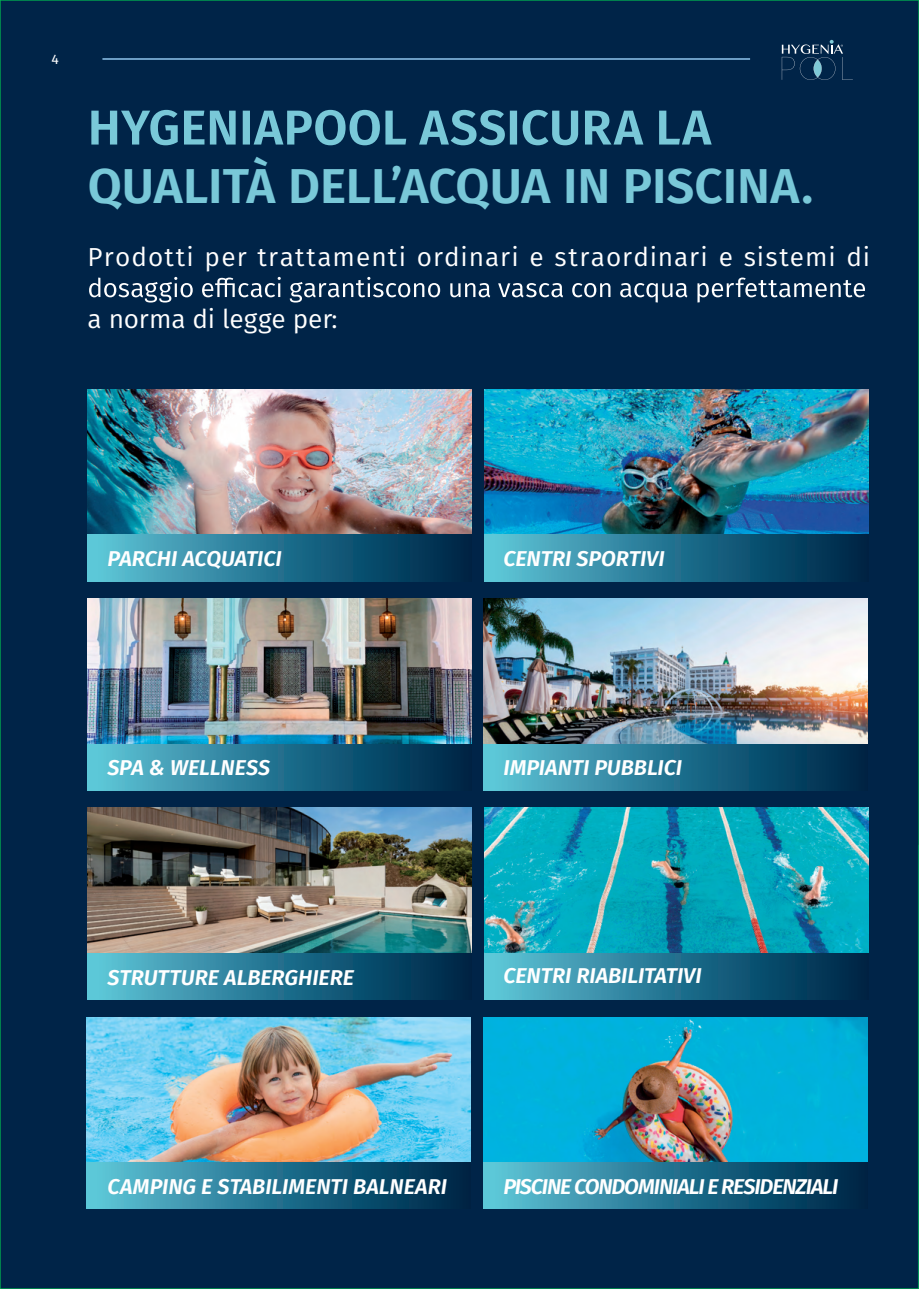
<style>
.page{position:relative;width:919px;height:1289px;background:#fff}
.page>*{position:absolute;margin:0;border:0;box-sizing:border-box;transform-origin:0 0}
.t1{font:600 48.9px "Fira Sans";letter-spacing:-.005em;color:#79c8d8}
.t2{font:25.95px "Fira Sans";letter-spacing:.04em;color:#fff}
.t3{font:25.95px "Fira Sans";letter-spacing:-.005em;color:#fff}
.t4{font:italic 600 21.45px "Fira Sans";letter-spacing:-.005em;color:#fff}
.t5{font:italic 600 21.45px "Fira Sans";letter-spacing:-.05em;color:#fff}
.t6{font:13.8px "Fira Sans";color:#fff}
</style>
<div class="page">
<div style="left:0;top:0;width:918px;height:1288px;background:#002448"></div>
<img style="left:87px;top:390px;width:384px;height:145px">
<img style="left:484px;top:390px;width:384px;height:145px">
<img style="left:87px;top:599px;width:384px;height:145px">
<img style="left:483px;top:599px;width:384px;height:145px">
<img style="left:87px;top:808px;width:384px;height:145px">
<img style="left:484px;top:808px;width:384px;height:145px">
<img style="left:483px;top:1017px;width:384px;height:145px">
<img style="left:86px;top:1017px;width:384px;height:145px">
<div style="left:87px;top:535px;width:384px;height:46px;background:linear-gradient(to right,#5bc5da,#002144)"></div>
<div style="left:87px;top:744px;width:384px;height:46px;background:linear-gradient(to right,#5bc5da,#002144)"></div>
<div style="left:87px;top:953px;width:385px;height:46px;background:linear-gradient(to right,#5bc6da,#002043)"></div>
<div style="left:484px;top:953px;width:384px;height:46px;background:linear-gradient(to right,#5bc5da,#002144)"></div>
<div style="left:483px;top:1162px;width:384px;height:46px;background:linear-gradient(to right,#5bc6da,#002144)"></div>
<div style="left:86px;top:1162px;width:384px;height:46px;background:linear-gradient(to right,#5bc5da,#002144)"></div>
<div style="left:483px;top:744px;width:384px;height:46px;background:linear-gradient(to right,#5bc6da,#002144)"></div>
<div style="left:484px;top:535px;width:384px;height:46px;background:linear-gradient(to right,#5bc5da,#002144)"></div>
<hr style="left:102px;top:58px;width:648px;height:2px;background:#8dc2e9">
<svg style="left:781px;top:40px;width:71px;height:40px"></svg>
<svg style="left:91px;top:110px;width:620px;height:35px"></svg>
<svg style="left:89px;top:277px;width:775px;height:25px"></svg>
<p class="t6" style="left:52px;top:49px;width:9px">4</p>
<h1 class="t1" style="left:88px;top:146px;width:727px">QUALITÀ DELL’ACQUA IN PISCINA.</h1>
<p class="t2" style="left:88px;top:237px;width:784px">Prodotti per trattamenti ordinari e straordinari e sistemi di</p>
<p class="t3" style="left:87px;top:300px;width:251px">a norma di legge per:</p>
<p class="t4" style="left:107px;top:541px;width:176px">PARCHI ACQUATICI</p>
<p class="t4" style="left:503px;top:541px;width:163px">CENTRI SPORTIVI</p>
<p class="t4" style="left:107px;top:749px;width:164px">SPA &amp; WELLNESS</p>
<p class="t4" style="left:503px;top:749px;width:180px">IMPIANTI PUBBLICI</p>
<p class="t4" style="left:107px;top:960px;width:248px">STRUTTURE ALBERGHIERE</p>
<p class="t4" style="left:503px;top:957px;width:200px">CENTRI RIABILITATIVI</p>
<p class="t4" style="left:107px;top:1169px;width:341px">CAMPING E STABILIMENTI BALNEARI</p>
<p class="t5" style="left:503px;top:1168px;width:336px">PISCINE CONDOMINIALI E RESIDENZIALI</p>
</div>
